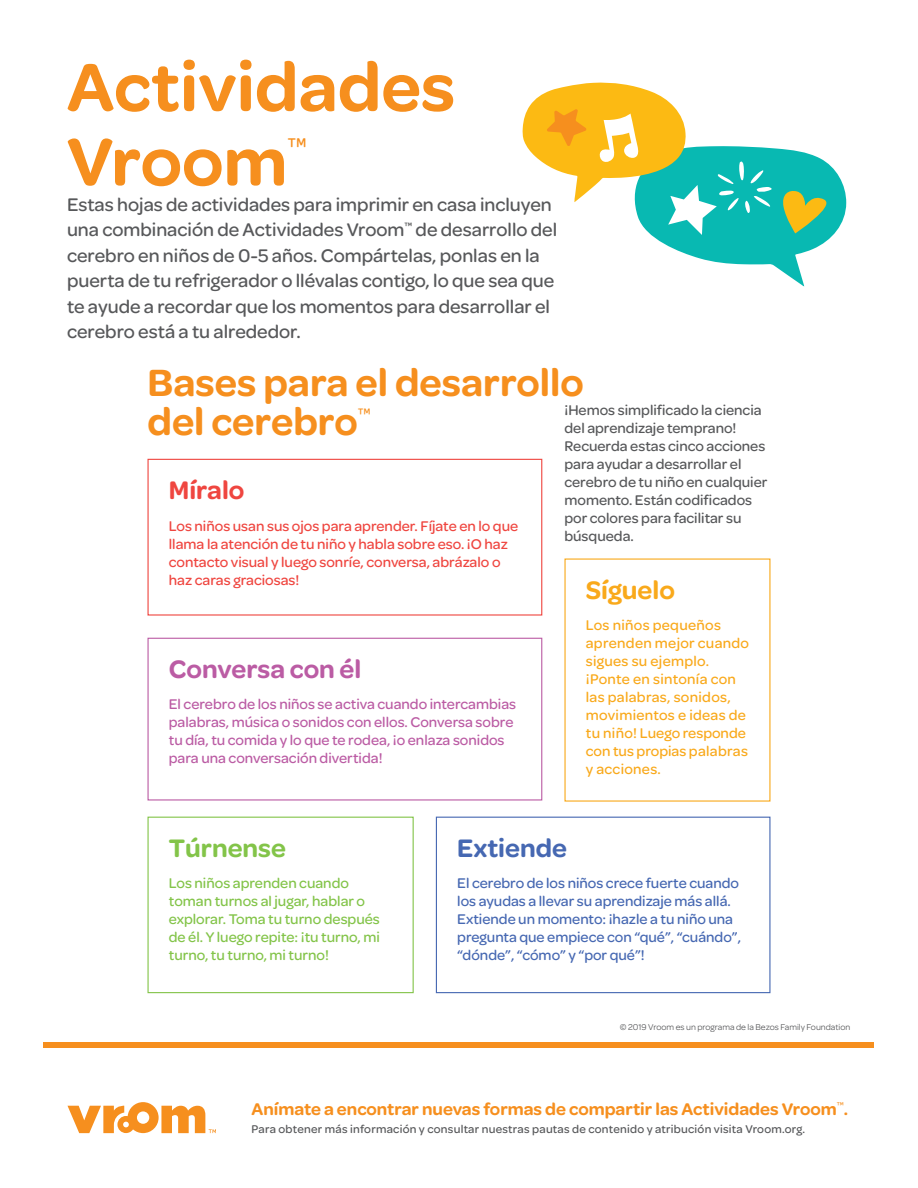
<style>
.page{position:relative;width:918px;height:1188px;background:#fff}
.page>*{position:absolute;margin:0;border:0;box-sizing:border-box;transform-origin:0 0}
.FOOTNOTE{font:600 72px/74.4px "Omnes";color:#f68f1e}
.t1{font:600 40.5px/39px "Omnes";color:#f68f1e}
.FOOTNOTE-2{font:28.8px "Omnes";color:#f68f1e}
.t2{font:600 27px "Omnes";color:#bb5ca4}
.t3{font:600 27px "Omnes";color:#83c449}
.t4{font:600 27px "Omnes";color:#4668b2}
.t5{font:600 27px "Omnes";color:#f9a91b}
.t6{font:600 27px "Omnes";color:#ef4640}
.Upfront{font:500 19.5px/25.5px "Omnes";color:#57585a}
.t7{font:600 18px "Omnes";color:#f68f1e}
.t8{font:500 15px/18px "Omnes";color:#57585a}
.t9{font:500 15px/18px "Omnes";color:#4668b2}
.t10{font:500 15px/18px "Omnes";color:#bb5ca4}
.t11{font:500 15px/18px "Omnes";letter-spacing:.02em;color:#f9a91b}
.t12{font:500 15px/18px "Omnes";color:#ef4640}
.t13{font:500 15px/18px "Omnes";color:#83c449}
.t14{font:500 12px "Omnes";letter-spacing:.02em;color:#57585a}
.t15{font:9px "Omnes";color:#57585a}
</style>
<div class="page">
<div style="left:147px;top:459px;width:395px;height:157px;border:1px solid #ef4640"></div>
<div style="left:147px;top:638px;width:395px;height:163px;border:1px solid #bb5ca4"></div>
<div style="left:147px;top:817px;width:267px;height:176px;border:1px solid #83c449"></div>
<div style="left:436px;top:817px;width:335px;height:176px;border:1px solid #4668b2"></div>
<svg style="left:522px;top:82px;width:324px;height:204px"></svg>
<div style="left:44px;top:1043px;width:830px;height:5px;background:#f68f1e"></div>
<svg style="left:68px;top:1102px;width:148px;height:31px"></svg>
<p class="FOOTNOTE" style="left:67px;top:46px;width:390px">Actividades<br>Vroom</p>
<p class="FOOTNOTE-2" style="left:287px;top:128px;width:21px">™</p>
<p class="Upfront" style="left:67px;top:190px;width:492px">Estas hojas de actividades para imprimir en casa incluyen una combinación de Actividades Vroom<sup>™</sup> de desarrollo del cerebro en niños de 0-5 años. Compártelas, ponlas en la puerta de tu refrigerador o llévalas contigo, lo que sea que te ayude a recordar que los momentos para desarrollar el cerebro está a tu alrededor.</p>
<p class="t1" style="left:147px;top:361px;width:438px">Bases para el desarrollo del cerebro<sup>™</sup></p>
<p class="t8" style="left:564px;top:400px;width:204px">¡Hemos simplificado la ciencia del aprendizaje temprano!<br>Recuerda estas cinco acciones para ayudar a desarrollar el cerebro de tu niño en cualquier momento. Están codificados por colores para facilitar su búsqueda.</p>
<p class="t6" style="left:169px;top:471px;width:77px">Míralo</p>
<p class="t12" style="left:169px;top:516px;width:351px">Los niños usan sus ojos para aprender. Fíjate en lo que llama la atención de tu niño y habla sobre eso. ¡O haz contacto visual y luego sonríe, conversa, abrázalo o haz caras graciosas!</p>
<p class="t5" style="left:586px;top:571px;width:91px">Síguelo</p>
<p class="t11" style="left:586px;top:615px;width:165px">Los niños pequeños aprenden mejor cuando sigues su ejemplo. ¡Ponte en sintonía con las palabras, sonidos, movimientos e ideas de tu niño! Luego responde con tus propias palabras y acciones.</p>
<p class="t2" style="left:169px;top:650px;width:194px">Conversa con él</p>
<p class="t10" style="left:169px;top:695px;width:349px">El cerebro de los niños se activa cuando intercambias palabras, música o sonidos con ellos. Conversa sobre tu día, tu comida y lo que te rodea, ¡o enlaza sonidos para una conversación divertida!</p>
<p class="t3" style="left:169px;top:829px;width:119px">Túrnense</p>
<p class="t13" style="left:169px;top:874px;width:213px">Los niños aprenden cuando toman turnos al jugar, hablar o explorar. Toma tu turno después de él. Y luego repite: ¡tu turno, mi turno, tu turno, mi turno!</p>
<p class="t4" style="left:457px;top:829px;width:111px">Extiende</p>
<p class="t9" style="left:457px;top:874px;width:285px">El cerebro de los niños crece fuerte cuando los ayudas a llevar su aprendizaje más allá.<br>Extiende un momento: ¡hazle a tu niño una pregunta que empiece con “qué”, “cuándo”, “dónde”, “cómo” y “por qué”!</p>
<p class="t15" style="left:620px;top:1021px;width:232px">© 2019 Vroom es un programa de la Bezos Family Foundation</p>
<p class="t7" style="left:252px;top:1096px;width:598px">Anímate a encontrar nuevas formas de compartir las Actividades Vroom<sup>™</sup>.</p>
<p class="t14" style="left:252px;top:1121px;width:555px">Para obtener más información y consultar nuestras pautas de contenido y atribución visita Vroom.org.</p>
</div>
